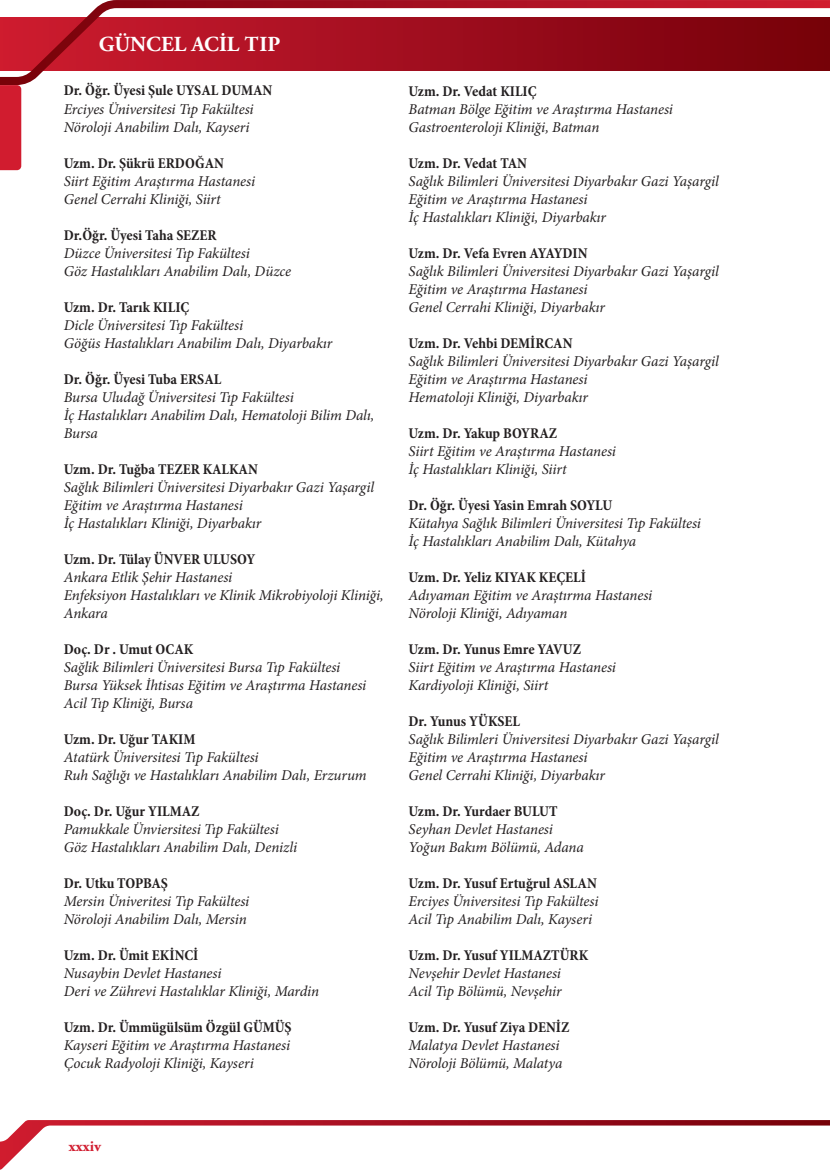
<style>
.page{position:relative;width:830px;height:1170px;background:#fff}
.page>*{position:absolute;margin:0;border:0;box-sizing:border-box;transform-origin:0 0}
.t1{font:700 21.45px "Garamondd";color:#fff}
.t2{font:700 15.3px "Garamondd";color:#d11c2f}
.t3{font:italic 15px/18px "Minions";letter-spacing:-.01em;color:#231f20}
.t4{font:700 15px "Minions";color:#231f20}
</style>
<div class="page">
<svg style="left:0;top:0;width:829px;height:85px"></svg>
<svg style="left:0;top:1120px;width:829px;height:49px"></svg>
<hr style="left:829px;top:17px;width:1px;height:53px;background:#760208">
<div style="left:0;top:85px;width:21px;height:85px;background:#d11c2f"></div>
<h1 class="t1" style="left:99px;top:32px;width:183px">GÜNCEL ACİL TIP</h1>
<p class="t4" style="left:64px;top:80px;width:210px">Dr. Öğr. Üyesi Şule UYSAL DUMAN</p>
<p class="t3" style="left:64px;top:100px;width:191px">Erciyes Üniversitesi Tıp Fakültesi<br>Nöroloji Anabilim Dalı, Kayseri</p>
<p class="t4" style="left:64px;top:152px;width:162px">Uzm. Dr. Şükrü ERDOĞAN</p>
<p class="t3" style="left:64px;top:172px;width:193px">Siirt Eğitim Araştırma Hastanesi<br>Genel Cerrahi Kliniği, Siirt</p>
<p class="t4" style="left:64px;top:224px;width:154px">Dr.Öğr. Üyesi Taha SEZER</p>
<p class="t3" style="left:64px;top:244px;width:229px">Düzce Üniversitesi Tıp Fakültesi<br>Göz Hastalıkları Anabilim Dalı, Düzce</p>
<p class="t4" style="left:64px;top:296px;width:127px">Uzm. Dr. Tarık KILIÇ</p>
<p class="t3" style="left:64px;top:316px;width:270px">Dicle Üniversitesi Tıp Fakültesi<br>Göğüs Hastalıkları Anabilim Dalı, Diyarbakır</p>
<p class="t4" style="left:64px;top:368px;width:159px">Dr. Öğr. Üyesi Tuba ERSAL</p>
<p class="t3" style="left:64px;top:388px;width:312px">Bursa Uludağ Üniversitesi Tıp Fakültesi<br>İç Hastalıkları Anabilim Dalı, Hematoloji Bilim Dalı,<br>Bursa</p>
<p class="t4" style="left:64px;top:458px;width:195px">Uzm. Dr. Tuğba TEZER KALKAN</p>
<p class="t3" style="left:64px;top:478px;width:311px">Sağlık Bilimleri Üniversitesi Diyarbakır Gazi Yaşargil<br>Eğitim ve Araştırma Hastanesi<br>İç Hastalıkları Kliniği, Diyarbakır</p>
<p class="t4" style="left:64px;top:548px;width:193px">Uzm. Dr. Tülay ÜNVER ULUSOY</p>
<p class="t3" style="left:64px;top:568px;width:321px">Ankara Etlik Şehir Hastanesi<br>Enfeksiyon Hastalıkları ve Klinik Mikrobiyoloji Kliniği,<br>Ankara</p>
<p class="t4" style="left:64px;top:638px;width:131px">Doç. Dr . Umut OCAK</p>
<p class="t3" style="left:64px;top:658px;width:304px">Sağlik Bilimleri Üniversitesi Bursa Tıp Fakültesi<br>Bursa Yüksek İhtisas Eğitim ve Araştırma Hastanesi<br>Acil Tıp Kliniği, Bursa</p>
<p class="t4" style="left:64px;top:728px;width:133px">Uzm. Dr. Uğur TAKIM</p>
<p class="t3" style="left:64px;top:748px;width:304px">Atatürk Üniversitesi Tıp Fakültesi<br>Ruh Sağlığı ve Hastalıkları Anabilim Dalı, Erzurum</p>
<p class="t4" style="left:64px;top:800px;width:137px">Doç. Dr. Uğur YILMAZ</p>
<p class="t3" style="left:64px;top:820px;width:235px">Pamukkale Ünviersitesi Tıp Fakültesi<br>Göz Hastalıkları Anabilim Dalı, Denizli</p>
<p class="t4" style="left:64px;top:872px;width:106px">Dr. Utku TOPBAŞ</p>
<p class="t3" style="left:64px;top:892px;width:187px">Mersin Üniveritesi Tıp Fakültesi<br>Nöroloji Anabilim Dalı, Mersin</p>
<p class="t4" style="left:64px;top:944px;width:136px">Uzm. Dr. Ümit EKİNCİ</p>
<p class="t3" style="left:64px;top:964px;width:256px">Nusaybin Devlet Hastanesi<br>Deri ve Zührevi Hastalıklar Kliniği, Mardin</p>
<p class="t4" style="left:64px;top:1016px;width:229px">Uzm. Dr. Ümmügülsüm Özgül GÜMÜŞ</p>
<p class="t3" style="left:64px;top:1036px;width:228px">Kayseri Eğitim ve Araştırma Hastanesi<br>Çocuk Radyoloji Kliniği, Kayseri</p>
<p class="t4" style="left:408px;top:81px;width:129px">Uzm. Dr. Vedat KILIÇ</p>
<p class="t3" style="left:408px;top:100px;width:266px">Batman Bölge Eğitim ve Araştırma Hastanesi<br>Gastroenteroloji Kliniği, Batman</p>
<p class="t4" style="left:408px;top:153px;width:120px">Uzm. Dr. Vedat TAN</p>
<p class="t3" style="left:408px;top:172px;width:311px">Sağlık Bilimleri Üniversitesi Diyarbakır Gazi Yaşargil<br>Eğitim ve Araştırma Hastanesi<br>İç Hastalıkları Kliniği, Diyarbakır</p>
<p class="t4" style="left:408px;top:243px;width:180px">Uzm. Dr. Vefa Evren AYAYDIN</p>
<p class="t3" style="left:408px;top:262px;width:311px">Sağlık Bilimleri Üniversitesi Diyarbakır Gazi Yaşargil<br>Eğitim ve Araştırma Hastanesi<br>Genel Cerrahi Kliniği, Diyarbakır</p>
<p class="t4" style="left:408px;top:333px;width:165px">Uzm. Dr. Vehbi DEMİRCAN</p>
<p class="t3" style="left:408px;top:352px;width:311px">Sağlık Bilimleri Üniversitesi Diyarbakır Gazi Yaşargil<br>Eğitim ve Araştırma Hastanesi<br>Hematoloji Kliniği, Diyarbakır</p>
<p class="t4" style="left:408px;top:423px;width:150px">Uzm. Dr. Yakup BOYRAZ</p>
<p class="t3" style="left:408px;top:442px;width:209px">Siirt Eğitim ve Araştırma Hastanesi<br>İç Hastalıkları Kliniği, Siirt</p>
<p class="t4" style="left:408px;top:495px;width:205px">Dr. Öğr. Üyesi Yasin Emrah SOYLU</p>
<p class="t3" style="left:408px;top:514px;width:294px">Kütahya Sağlık Bilimleri Üniversitesi Tıp Fakültesi<br>İç Hastalıkları Anabilim Dalı, Kütahya</p>
<p class="t4" style="left:408px;top:567px;width:179px">Uzm. Dr. Yeliz KIYAK KEÇELİ</p>
<p class="t3" style="left:408px;top:586px;width:245px">Adıyaman Eğitim ve Araştırma Hastanesi<br>Nöroloji Kliniği, Adıyaman</p>
<p class="t4" style="left:408px;top:639px;width:174px">Uzm. Dr. Yunus Emre YAVUZ</p>
<p class="t3" style="left:408px;top:658px;width:209px">Siirt Eğitim ve Araştırma Hastanesi<br>Kardiyoloji Kliniği, Siirt</p>
<p class="t4" style="left:408px;top:711px;width:113px">Dr. Yunus YÜKSEL</p>
<p class="t3" style="left:408px;top:730px;width:311px">Sağlık Bilimleri Üniversitesi Diyarbakır Gazi Yaşargil<br>Eğitim ve Araştırma Hastanesi<br>Genel Cerrahi Kliniği, Diyarbakır</p>
<p class="t4" style="left:408px;top:801px;width:150px">Uzm. Dr. Yurdaer BULUT</p>
<p class="t3" style="left:408px;top:820px;width:176px">Seyhan Devlet Hastanesi<br>Yoğun Bakım Bölümü, Adana</p>
<p class="t4" style="left:408px;top:873px;width:190px">Uzm. Dr. Yusuf Ertuğrul ASLAN</p>
<p class="t3" style="left:408px;top:892px;width:191px">Erciyes Üniversitesi Tıp Fakültesi<br>Acil Tıp Anabilim Dalı, Kayseri</p>
<p class="t4" style="left:408px;top:945px;width:181px">Uzm. Dr. Yusuf YILMAZTÜRK</p>
<p class="t3" style="left:408px;top:964px;width:154px">Nevşehir Devlet Hastanesi<br>Acil Tıp Bölümü, Nevşehir</p>
<p class="t4" style="left:408px;top:1017px;width:162px">Uzm. Dr. Yusuf Ziya DENİZ</p>
<p class="t3" style="left:408px;top:1036px;width:155px">Malatya Devlet Hastanesi<br>Nöroloji Bölümü, Malatya</p>
<p class="t2" style="left:69px;top:1136px;width:34px">xxxiv</p>
</div>
